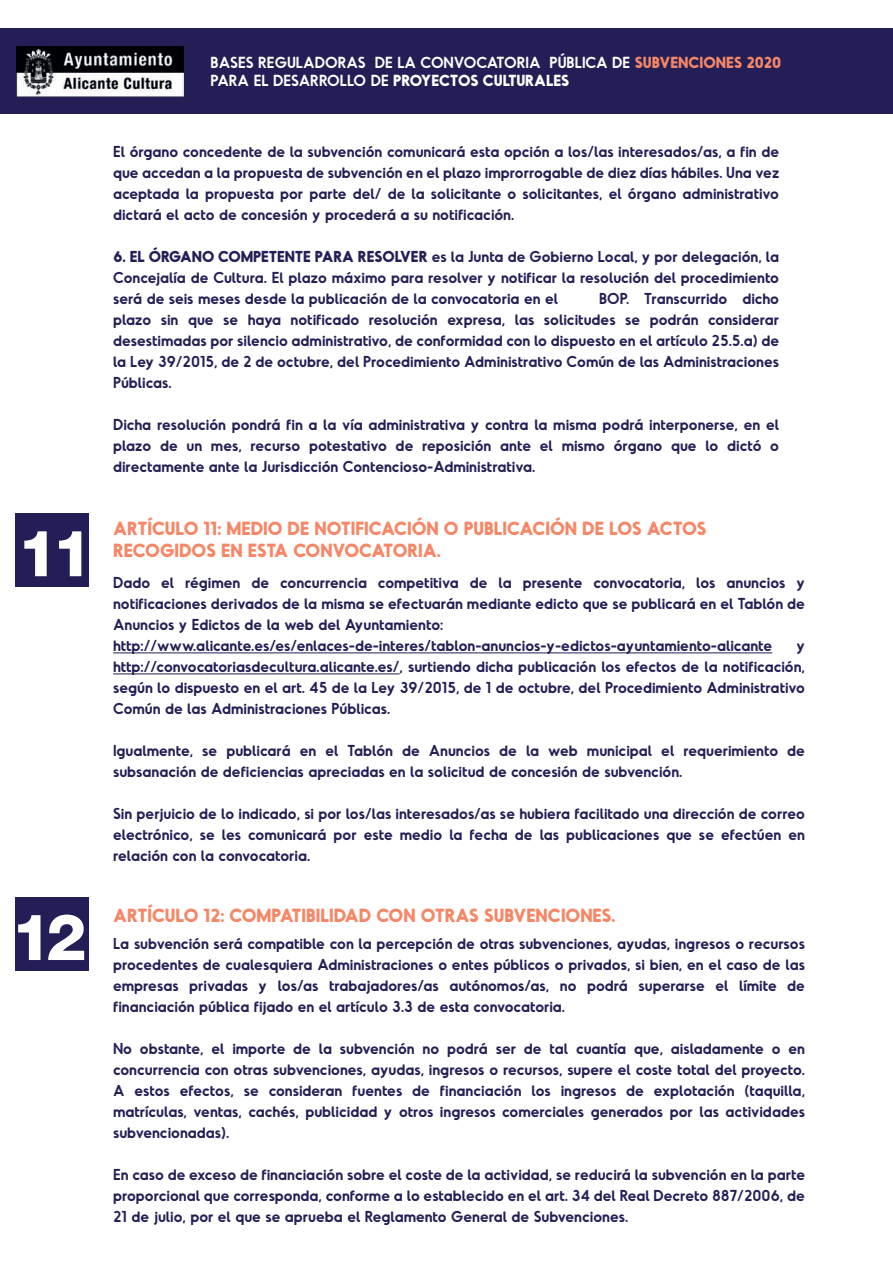
<style>
.page{position:relative;width:893px;height:1263px;background:#fff}
.page>*{position:absolute;margin:0;border:0;box-sizing:border-box;transform-origin:0 0}
.t1{font:800 64.35px "Helvetica Neue";color:#fff}
.t2{font:700 18px/21.6px "Odudo Soft";color:#f58767}
.t3{font:600 15.15px/18.1px "Odudo Soft";color:#fff}
.t4{font:600 15px/21px "Odudo Soft";color:#231f56;text-align:justify}
.s1{font-weight:700;color:#f58767}
.s2{font-weight:700}
</style>
<div class="page">
<div style="left:15px;top:513px;width:74px;height:74px;background:#231f56"></div>
<hr style="left:113px;top:652px;width:659px;height:1px;background:#231f56">
<hr style="left:113px;top:673px;width:287px;height:1px;background:#231f56">
<div style="left:15px;top:897px;width:74px;height:74px;background:#231f56"></div>
<div style="left:0;top:29px;width:893px;height:85px;background:#231f56"></div>
<img style="left:16px;top:46px;width:167px;height:50px">
<h1 class="t1" style="left:18px;top:515px;width:77px">11</h1>
<h1 class="t1" style="left:11px;top:899px;width:77px">12</h1>
<p class="t3" style="left:211px;top:53px;width:572px">BASES REGULADORAS DE LA CONVOCATORIA PÚBLICA DE <span class="s1">SUBVENCIONES 2020<br></span>PARA EL DESARROLLO DE <span class="s2">PROYECTOS CULTURALES</span></p>
<p class="t4" style="left:113px;top:141px;width:668px">El órgano concedente de la subvención comunicará esta opción a los/las interesados/as, a fin de que accedan a la propuesta de subvención en el plazo improrrogable de diez días hábiles. Una vez aceptada la propuesta por parte del/ de la solicitante o solicitantes, el órgano administrativo dictará el acto de concesión y procederá a su notificación.</p>
<p class="t4" style="left:113px;top:246px;width:668px"><span class="s2">6. EL ÓRGANO COMPETENTE PARA RESOLVER</span> es la Junta de Gobierno Local, y por delegación, la Concejalía de Cultura. El plazo máximo para resolver y notificar la resolución del procedimiento será de seis meses desde la publicación de la convocatoria en el</p>
<p class="t4" style="left:113px;top:288px;width:667px;text-indent:486px">BOP. Transcurrido dicho plazo sin que se haya notificado resolución expresa, las solicitudes se podrán considerar desestimadas por silencio administrativo, de conformidad con lo dispuesto en el artículo 25.5.a) de la Ley 39/2015, de 2 de octubre, del Procedimiento Administrativo Común de las Administraciones Públicas.</p>
<p class="t4" style="left:113px;top:414px;width:667px">Dicha resolución pondrá fin a la vía administrativa y contra la misma podrá interponerse, en el plazo de un mes, recurso potestativo de reposición ante el mismo órgano que lo dictó o directamente ante la Jurisdicción Contencioso-Administrativa.</p>
<p class="t2" style="left:113px;top:518px;width:595px">ARTÍCULO 11: MEDIO DE NOTIFICACIÓN O PUBLICACIÓN DE LOS ACTOS<br>RECOGIDOS EN ESTA CONVOCATORIA.</p>
<p class="t4" style="left:113px;top:572px;width:693px;text-align:left">Dado el régimen de concurrencia competitiva de la presente convocatoria, los anuncios y notificaciones derivados de la misma se efectuarán mediante edicto que se publicará en el Tablón de Anuncios y Edictos de la web del Ayuntamiento: http://www.alicante.es/es/enlaces-de-interes/tablon-anuncios-y-edictos-ayuntamiento-alicante</p>
<p class="t4" style="left:113px;top:635px;width:693px;text-indent:683px">y http://convocatoriasdecultura.alicante.es/, surtiendo dicha publicación los efectos de la notificación, según lo dispuesto en el art. 45 de la Ley 39/2015, de 1 de octubre, del Procedimiento Administrativo Común de las Administraciones Públicas.</p>
<p class="t4" style="left:113px;top:740px;width:693px">Igualmente, se publicará en el Tablón de Anuncios de la web municipal el requerimiento de subsanación de deficiencias apreciadas en la solicitud de concesión de subvención.</p>
<p class="t4" style="left:113px;top:803px;width:693px">Sin perjuicio de lo indicado, si por los/las interesados/as se hubiera facilitado una dirección de correo electrónico, se les comunicará por este medio la fecha de las publicaciones que se efectúen en relación con la convocatoria.</p>
<p class="t2" style="left:113px;top:904px;width:504px">ARTÍCULO 12: COMPATIBILIDAD CON OTRAS SUBVENCIONES.</p>
<p class="t4" style="left:113px;top:933px;width:693px">La subvención será compatible con la percepción de otras subvenciones, ayudas, ingresos o recursos procedentes de cualesquiera Administraciones o entes públicos o privados, si bien, en el caso de las empresas privadas y los/as trabajadores/as autónomos/as, no podrá superarse el límite de financiación pública fijado en el artículo 3.3 de esta convocatoria.</p>
<p class="t4" style="left:113px;top:1038px;width:693px">No obstante, el importe de la subvención no podrá ser de tal cuantía que, aisladamente o en concurrencia con otras subvenciones, ayudas, ingresos o recursos, supere el coste total del proyecto.<br>A estos efectos, se consideran fuentes de financiación los ingresos de explotación (taquilla, matrículas, ventas, cachés, publicidad y otros ingresos comerciales generados por las actividades subvencionadas).</p>
<p class="t4" style="left:113px;top:1164px;width:693px">En caso de exceso de financiación sobre el coste de la actividad, se reducirá la subvención en la parte proporcional que corresponda, conforme a lo establecido en el art. 34 del Real Decreto 887/2006, de 21 de julio, por el que se aprueba el Reglamento General de Subvenciones.</p>
</div>
